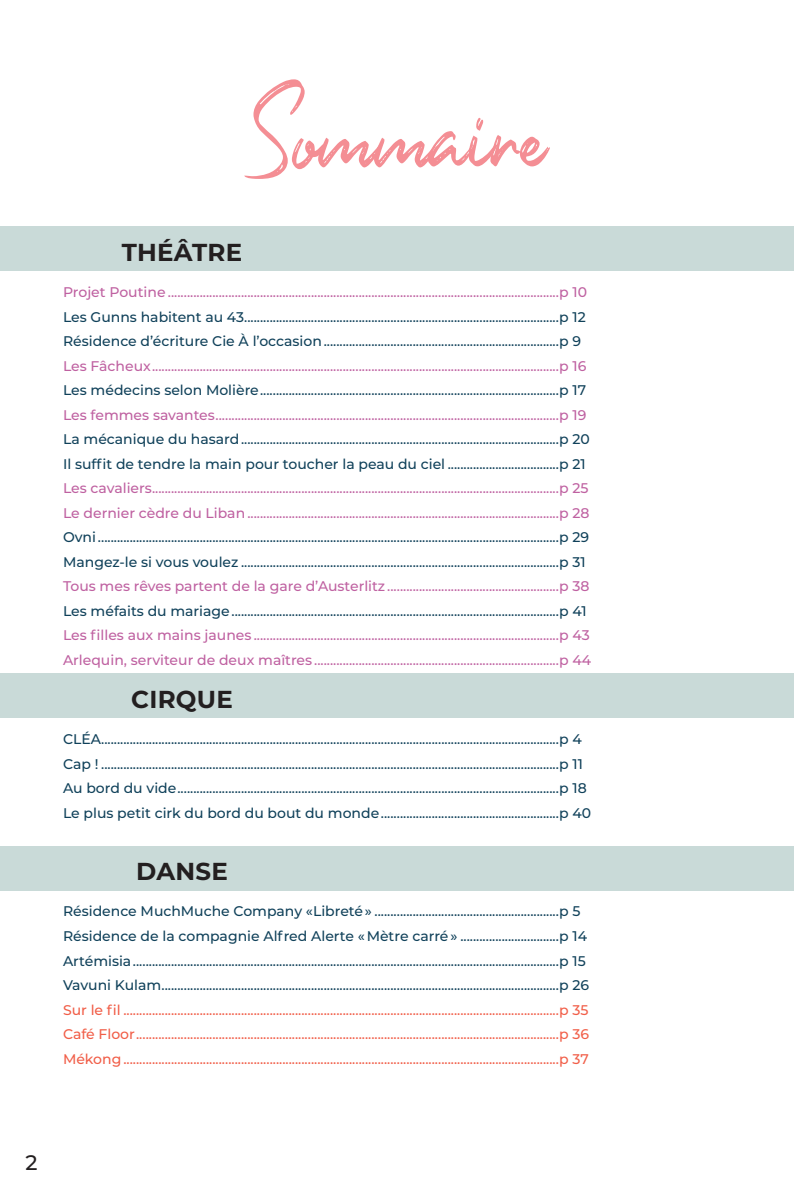
<style>
.page{position:relative;width:794px;height:1191px;background:#fff}
.page>*{position:absolute;margin:0;border:0;box-sizing:border-box;transform-origin:0 0}
.t1{font:140px "Orchide";color:#f48e94}
.t2{font:700 24.5px "Montserrat";letter-spacing:.01em;color:#231f20}
.t3{font:500 21px "Montserrat";color:#231f20}
.t4{font:500 14px "Montserrat";color:#10415a}
.t5{font:500 14px "Montserrat";color:#bf61a1}
.t6{font:500 14px "Montserrat";color:#f15e48}
.s1{color:#104159}
</style>
<div class="page">
<div style="left:0;top:846px;width:794px;height:44px;background:#c9dad8"></div>
<div style="left:0;top:673px;width:794px;height:45px;background:#c9dad8"></div>
<div style="left:0;top:226px;width:794px;height:45px;background:#c9dad8"></div>
<p class="t1" style="left:245px;top:63px;width:304px">Sommaire</p>
<p class="t2" style="left:122px;top:234px;width:122px">THÉÂTRE</p>
<p class="t5" style="left:63px;top:282px;width:525px">Projet Poutine ...........................................................................................................................p 10</p>
<p class="t4" style="left:63px;top:307px;width:524px">Les Gunns habitent au 43...................................................................................................<span class="s1">p 12</span></p>
<p class="t4" style="left:63px;top:331px;width:520px">Résidence d’écriture Cie À l’occasion..........................................................................p 9</p>
<p class="t5" style="left:63px;top:356px;width:525px">Les Fâcheux................................................................................................................................p 16</p>
<p class="t4" style="left:63px;top:380px;width:524px">Les médecins selon Molière..............................................................................................p 17</p>
<p class="t5" style="left:63px;top:405px;width:525px">Les femmes savantes............................................................................................................p 19</p>
<p class="t4" style="left:63px;top:429px;width:528px">La mécanique du hasard....................................................................................................p 20</p>
<p class="t4" style="left:63px;top:454px;width:524px">Il suffit de tendre la main pour toucher la peau du ciel ...................................p 21</p>
<p class="t5" style="left:63px;top:478px;width:527px">Les cavaliers................................................................................................................................p 25</p>
<p class="t5" style="left:63px;top:503px;width:528px">Le dernier cèdre du Liban ..................................................................................................p 28</p>
<p class="t4" style="left:63px;top:527px;width:528px">Ovni.................................................................................................................................................p 29</p>
<p class="t4" style="left:63px;top:552px;width:524px">Mangez-le si vous voulez ....................................................................................................p 31</p>
<p class="t5" style="left:63px;top:576px;width:528px">Tous mes rêves partent de la gare d’Austerlitz ......................................................p 38</p>
<p class="t4" style="left:63px;top:601px;width:525px">Les méfaits du mariage.......................................................................................................p 41</p>
<p class="t5" style="left:63px;top:625px;width:528px">Les filles aux mains jaunes ................................................................................................p 43</p>
<p class="t5" style="left:63px;top:650px;width:530px">Arlequin, serviteur de deux maîtres .............................................................................p 44</p>
<p class="t2" style="left:131px;top:681px;width:103px">CIRQUE</p>
<p class="t4" style="left:63px;top:729px;width:520px">CLÉA................................................................................................................................................p 4</p>
<p class="t4" style="left:63px;top:754px;width:521px">Cap ! ................................................................................................................................................p 11</p>
<p class="t4" style="left:63px;top:778px;width:525px">Au bord du vide........................................................................................................................p 18</p>
<p class="t4" style="left:63px;top:803px;width:530px">Le plus petit cirk du bord du bout du monde........................................................p 40</p>
<p class="t2" style="left:136px;top:853px;width:93px">DANSE</p>
<p class="t4" style="left:63px;top:901px;width:519px">Résidence MuchMuche Company «Libreté » ..........................................................p 5</p>
<p class="t4" style="left:63px;top:926px;width:525px">Résidence de la compagnie Alfred Alerte « Mètre carré » ...............................p 14</p>
<p class="t4" style="left:63px;top:950px;width:524px">Artémisia......................................................................................................................................p 15</p>
<p class="t4" style="left:63px;top:975px;width:528px">Vavuni Kulam.............................................................................................................................p 26</p>
<p class="t6" style="left:63px;top:999px;width:527px">Sur le fil .........................................................................................................................................p 35</p>
<p class="t6" style="left:63px;top:1024px;width:528px">Café Floor.....................................................................................................................................p 36</p>
<p class="t6" style="left:63px;top:1048px;width:527px">Mékong.........................................................................................................................................p 37</p>
<p class="t3" style="left:25px;top:1147px;width:14px">2</p>
</div>
